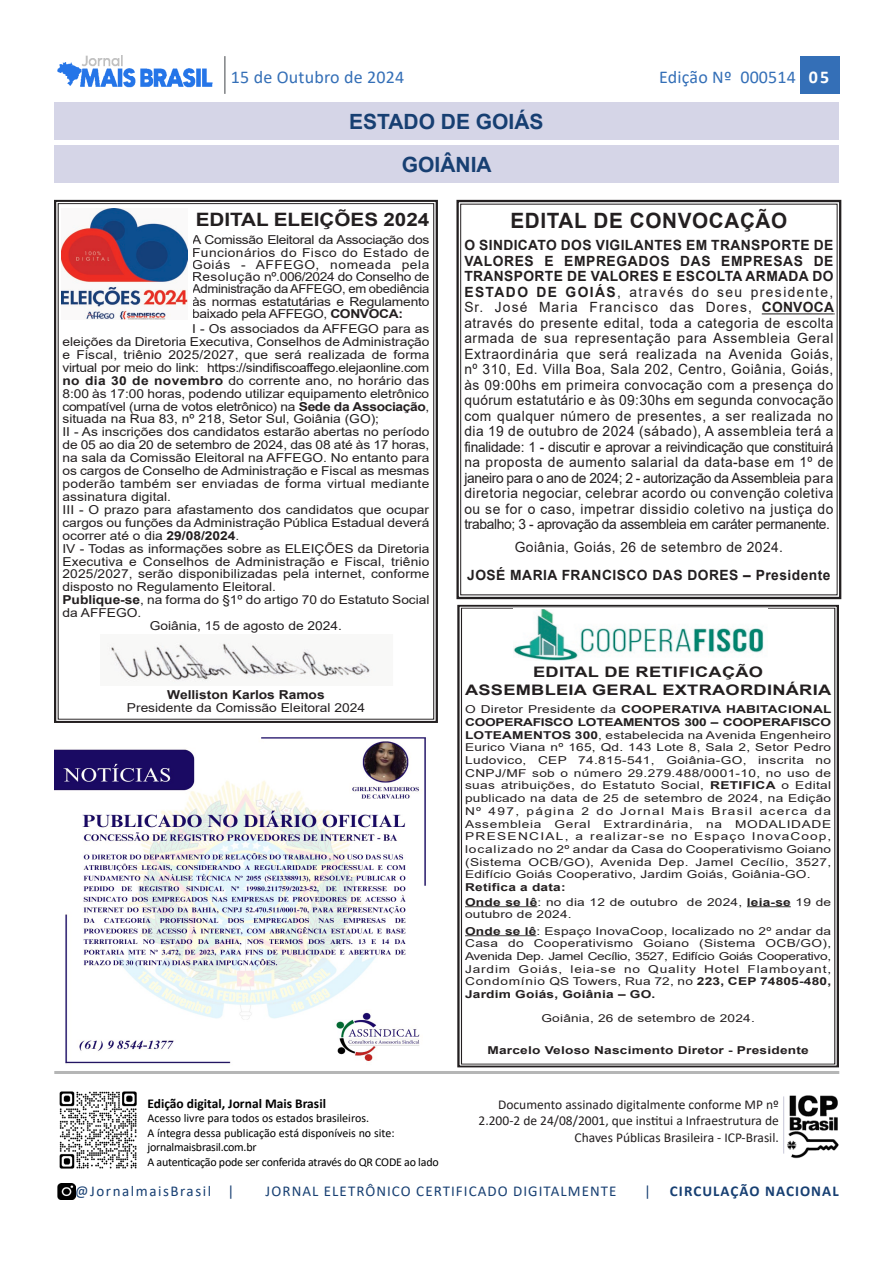
<style>
.page{position:relative;width:893px;height:1263px;background:#fff}
.page>*{position:absolute;margin:0;border:0;box-sizing:border-box;transform-origin:0 0}
.t1{font:700 21.15px "Arial";letter-spacing:.03em;color:#231f20}
.t2{font:700 21px/43px "Arial";color:#173f72;text-align:center}
.t3{font:700 18.45px "Arial";color:#231f20;scale:1.12 1}
.t4{font:18px "Calibri";letter-spacing:.01em;color:#346fb7}
.t5{font:15px "Calibri";letter-spacing:.07em;color:#173f72}
.t6{font:15px "Calibri";letter-spacing:.105em;color:#173f72}
.t7{font:700 15px "Calibri";letter-spacing:.07em;color:#173f72}
.t8{font:700 14.55px/17.7px "Arial";letter-spacing:.015em;color:#231f20;text-align:center;scale:1.26 1}
.t9{font:14.1px/15.5px "Arial";letter-spacing:-.025em;color:#231f20;text-align:justify}
.t10{font:700 14.1px "Arial";letter-spacing:.035em;color:#231f20}
.t11{font:14.1px "Arial";letter-spacing:.03em;color:#231f20}
.t12{font:13.5px/16.2px "Calibri";color:#231f20;text-align:right}
.t13{font:700 13.5px "Calibri";color:#000}
.t14{font:12.3px/12.3px "Arial";color:#231f20;text-align:justify;scale:1.12 1}
.t15{font:12.3px "Arial";letter-spacing:-.025em;color:#231f20;scale:1.12 1}
.t16{font:12.3px "Arial";letter-spacing:.02em;color:#231f20;scale:1.12 1}
.t17{font:700 12.3px "Arial";color:#231f20;scale:1.12 1}
.t18{font:12px/14.4px "Calibri";letter-spacing:-.01em;color:#000}
.t19{font:10.95px/12.8px "Arial";letter-spacing:.015em;color:#231f20;text-align:justify;scale:1.26 1}
.t20{font:700 10.95px/14.4px "Arial";letter-spacing:.015em;color:#231f20;scale:1.26 1}
.s1{font-weight:700;color:#fff}
.s2{font-weight:700}
.s3{font-weight:400}
</style>
<div class="page">
<img style="left:54px;top:737px;width:372px;height:327px">
<div style="left:456px;top:200px;width:385px;height:399px;border:2px solid #231f20"></div>
<hr style="left:762px;top:313px;width:71px;height:1px;background:#231f20">
<div style="left:800px;top:56px;width:40px;height:38px;background:#346fb7"></div>
<hr style="left:224px;top:56px;width:2px;height:38px;background:#808285">
<img style="left:57px;top:56px;width:156px;height:32px">
<img style="left:59px;top:1091px;width:78px;height:78px">
<img style="left:57px;top:1184px;width:18px;height:16px">
<hr style="left:54px;top:1071px;width:785px;height:3px;background:#b5b6b6">
<img style="left:783px;top:1095px;width:56px;height:64px">
<hr style="left:783px;top:1096px;width:1px;height:57px;background:#c7c7d9">
<div style="left:54px;top:102px;width:785px;height:38px;background:#d5d5e7"></div>
<div style="left:54px;top:145px;width:785px;height:38px;background:#d5d5e7"></div>
<div style="left:54px;top:200px;width:384px;height:523px;border:2px solid #231f20"></div>
<img style="left:61px;top:208px;width:126px;height:111px">
<img style="left:109px;top:643px;width:263px;height:39px">
<div style="left:457px;top:605px;width:382px;height:462px;border:2px solid #231f20"></div>
<hr style="left:465px;top:906px;width:72px;height:1px;background:#231f20">
<hr style="left:747px;top:906px;width:44px;height:1px;background:#231f20">
<hr style="left:465px;top:935px;width:71px;height:1px;background:#231f20">
<img style="left:513px;top:609px;width:251px;height:51px">
<h3 class="t4" style="left:231px;top:65px;width:175px">15 de Outubro de 2024</h3>
<h3 class="t4" style="left:659px;top:65px;width:172px">Edição Nº 000514 <span class="s1">05</span></h3>
<h2 class="t2" style="left:349px;top:100px;width:196px">ESTADO DE GOIÁS<br>GOIÂNIA</h2>
<h3 class="t3" style="left:196px;top:207px;width:210px">EDITAL ELEIÇÕES 2024</h3>
<p class="t14" style="left:192px;top:234px;width:213px">A Comissão Eleitoral da Associação dos Funcionários do Fisco do Estado de Goiás - AFFEGO, nomeada pela Resolução nº.006/2024 do Conselho de Administração da AFFEGO, em obediência às normas estatutárias e Regulamento baixado pela AFFEGO, <span class="s2">CONVOCA:</span></p>
<p class="t14" style="left:192px;top:322px;width:213px">I - Os associados da AFFEGO para as</p>
<p class="t14" style="left:62px;top:335px;width:329px">eleições da Diretoria Executiva, Conselhos de Administração</p>
<p class="t14" style="left:62px;top:348px;width:329px">e Fiscal, triênio 2025/2027, que será realizada de forma</p>
<p class="t15" style="left:62px;top:359px;width:329px">virtual por meio do link: https://sindifiscoaffego.elejaonline.com</p>
<p class="t14" style="left:62px;top:374px;width:329px"><span class="s2">no dia 30 de novembro</span> do corrente ano, no horário das</p>
<p class="t14" style="left:62px;top:387px;width:329px">8:00 às 17:00 horas, podendo utilizar equipamento eletrônico</p>
<p class="t15" style="left:62px;top:398px;width:329px">compatível (urna de votos eletrônico) na <span class="s2">Sede da Associação</span>,</p>
<p class="t14" style="left:62px;top:413px;width:284px">situada na Rua 83, nº 218, Setor Sul, Goiânia (GO);</p>
<p class="t14" style="left:62px;top:426px;width:329px">II - As inscrições dos candidatos estarão abertas no período</p>
<p class="t14" style="left:62px;top:439px;width:329px">de 05 ao dia 20 de setembro de 2024, das 08 até às 17 horas,</p>
<p class="t14" style="left:62px;top:452px;width:329px">na sala da Comissão Eleitoral na AFFEGO. No entanto para</p>
<p class="t14" style="left:62px;top:464px;width:329px">os cargos de Conselho de Administração e Fiscal as mesmas</p>
<p class="t16" style="left:62px;top:475px;width:329px">poderão também ser enviadas de forma virtual mediante</p>
<p class="t14" style="left:62px;top:490px;width:98px">assinatura digital.</p>
<p class="t14" style="left:62px;top:503px;width:329px">III - O prazo para afastamento dos candidatos que ocupar</p>
<p class="t14" style="left:62px;top:516px;width:329px">cargos ou funções da Administração Pública Estadual deverá</p>
<p class="t14" style="left:62px;top:529px;width:159px">ocorrer até o dia <span class="s2">29/08/2024</span>.</p>
<p class="t14" style="left:62px;top:542px;width:329px">IV - Todas as informações sobre as ELEIÇÕES da Diretoria</p>
<p class="t14" style="left:62px;top:555px;width:329px">Executiva e Conselhos de Administração e Fiscal, triênio</p>
<p class="t14" style="left:62px;top:568px;width:329px">2025/2027, serão disponibilizadas pela internet, conforme</p>
<p class="t14" style="left:62px;top:581px;width:192px">disposto no Regulamento Eleitoral.</p>
<p class="t14" style="left:62px;top:594px;width:329px"><span class="s2">Publique-se</span>, na forma do §1º do artigo 70 do Estatuto Social</p>
<p class="t14" style="left:62px;top:607px;width:72px">da AFFEGO.</p>
<p class="t14" style="left:150px;top:619px;width:173px">Goiânia, 15 de agosto de 2024.</p>
<h1 class="t1" style="left:510px;top:206px;width:278px">EDITAL DE CONVOCAÇÃO</h1>
<p class="t9" style="left:464px;top:237px;width:371px"><span class="s2">O SINDICATO DOS VIGILANTES EM TRANSPORTE DE VALORES E EMPREGADOS DAS EMPRESAS DE TRANSPORTE DE VALORES E ESCOLTA ARMADA DO ESTADO DE GOIÁS</span>, através do seu presidente, Sr. José Maria Francisco das Dores, <span class="s2">CONVOCA </span>através do presente edital, toda a categoria de escolta armada de sua representação para Assembleia Geral Extraordinária que será realizada na Avenida Goiás, nº 310, Ed. Villa Boa, Sala 202, Centro, Goiânia, Goiás, às 09:00hs em primeira convocação com a presença do quórum estatutário e às 09:30hs em segunda convocação com qualquer número de presentes, a ser realizada no dia 19 de outubro de 2024 (sábado), A assembleia terá a finalidade: 1 - discutir e aprovar a reivindicação que constituirá na proposta de aumento salarial da data-base em 1º de janeiro para o ano de 2024; 2 - autorização da Assembleia para diretoria negociar, celebrar acordo ou convenção coletiva ou se for o caso, impetrar dissidio coletivo na justiça do trabalho; 3 - aprovação da assembleia em caráter permanente.</p>
<p class="t11" style="left:515px;top:537px;width:270px">Goiânia, Goiás, 26 de setembro de 2024.</p>
<p class="t10" style="left:467px;top:565px;width:365px">JOSÉ MARIA FRANCISCO DAS DORES – Presidente</p>
<p class="t17" style="left:167px;top:686px;width:142px">Welliston Karlos Ramos</p>
<p class="t14" style="left:127px;top:701px;width:214px">Presidente da Comissão Eleitoral 2024</p>
<p class="t13" style="left:147px;top:1094px;width:180px">Edição digital, Jornal Mais Brasil</p>
<p class="t18" style="left:147px;top:1111px;width:293px">Acesso livre para todos os estados brasileiros.<br>A íntegra dessa publicação está disponíveis no site: jornalmaisbrasil.com.br<br>A autenticação pode ser conferida através do QR CODE ao lado</p>
<p class="t8" style="left:465px;top:663px;width:292px">EDITAL DE RETIFICAÇÃO<br>ASSEMBLEIA GERAL EXTRAORDINÁRIA</p>
<p class="t19" style="left:465px;top:703px;width:292px">O Diretor Presidente da <span class="s2">COOPERATIVA HABITACIONAL COOPERAFISCO LOTEAMENTOS 300 – COOPERAFISCO LOTEAMENTOS 300</span>, estabelecida na Avenida Engenheiro Eurico Viana nº 165, Qd. 143 Lote 8, Sala 2, Setor Pedro Ludovico, CEP 74.815-541, Goiânia-GO, inscrita no CNPJ/MF sob o número 29.279.488/0001-10, no uso de suas atribuições, do Estatuto Social, <span class="s2">RETIFICA</span> o Edital publicado na data de 25 de setembro de 2024, na Edição Nº 497, página 2 do Jornal Mais Brasil acerca da Assembleia Geral Extrardinária, na MODALIDADE PRESENCIAL, a realizar-se no Espaço InovaCoop, localizado no 2º andar da Casa do Cooperativismo Goiano (Sistema OCB/GO), Avenida Dep. Jamel Cecílio, 3527, Edifício Goiás Cooperativo, Jardim Goiás, Goiânia-GO.</p>
<p class="t20" style="left:465px;top:880px;width:292px">Retifica a data:<br>Onde se lê<span class="s3">: no dia 12 de outubro de 2024,</span> leia-se <span class="s3">19 de</span></p>
<p class="t19" style="left:465px;top:906px;width:292px;line-height:16.4px">outubro de 2024.<br><span class="s2">Onde se lê</span>: Espaço InovaCoop, localizado no 2º andar da</p>
<p class="t19" style="left:465px;top:937px;width:292px">Casa do Cooperativismo Goiano (Sistema OCB/GO), Avenida Dep. Jamel Cecílio, 3527, Edifício Goiás Cooperativo, Jardim Goiás, leia-se no Quality Hotel Flamboyant, Condomínio QS Towers, Rua 72, no <span class="s2">223, CEP 74805-480, Jardim Goiás, Goiânia – GO.</span></p>
<p class="t19" style="left:541px;top:1011px;width:171px">Goiânia, 26 de setembro de 2024.</p>
<p class="t20" style="left:487px;top:1043px;width:256px">Marcelo Veloso Nascimento Diretor - Presidente</p>
<p class="t12" style="left:479px;top:1096px;width:302px">Documento assinado digitalmente conforme MP nº<br>2.200-2 de 24/08/2001, que institui a Infraestrutura de<br>Chaves Públicas Brasileira - ICP-Brasil.</p>
<p class="t6" style="left:75px;top:1181px;width:161px">@JornalmaisBrasil |</p>
<p class="t5" style="left:266px;top:1181px;width:352px">JORNAL ELETRÔNICO CERTIFICADO DIGITALMENTE</p>
<p class="t5" style="left:644px;top:1181px;width:8px">|</p>
<p class="t7" style="left:670px;top:1181px;width:170px">CIRCULAÇÃO NACIONAL</p>
</div>
